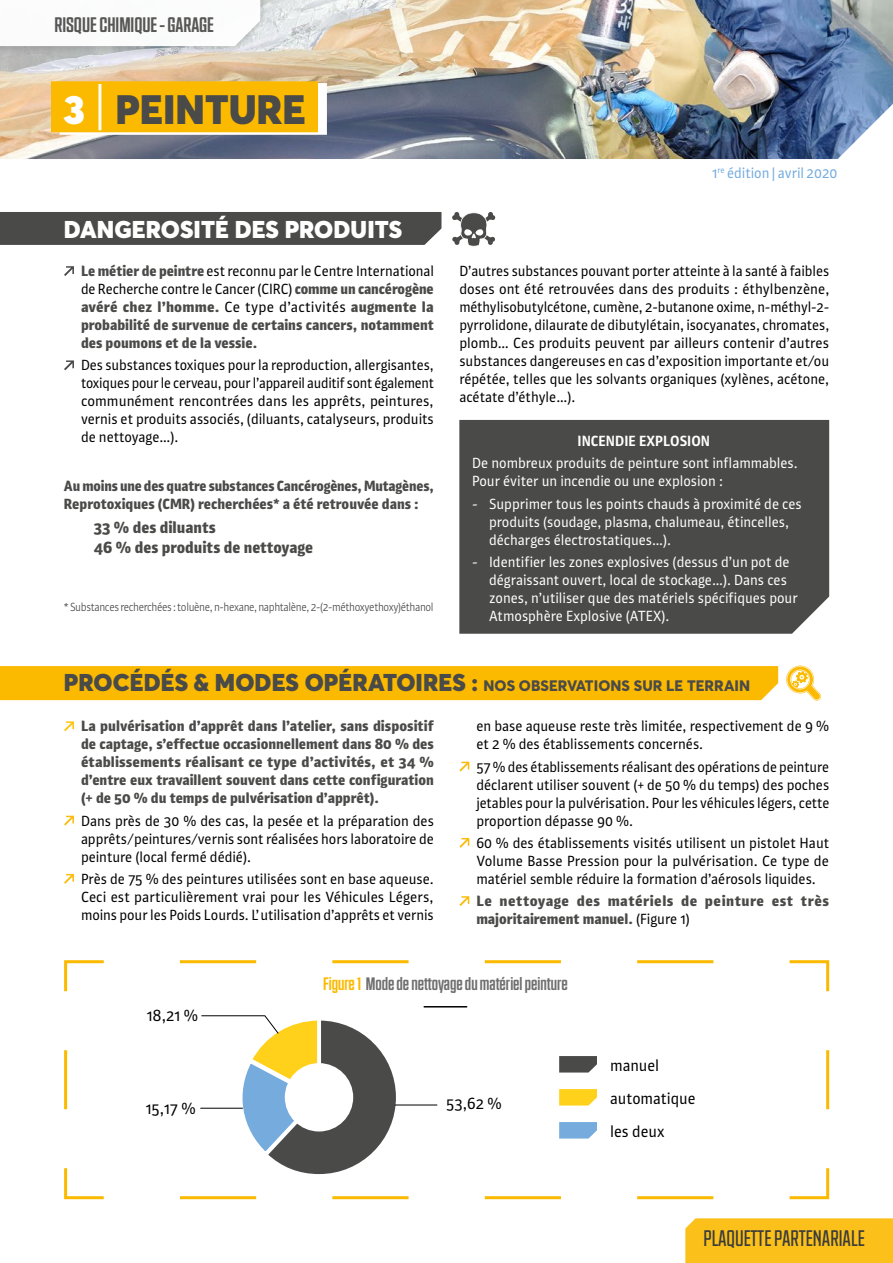
<style>
.page{position:relative;width:893px;height:1263px;background:#fff}
.page>*{position:absolute;margin:0;border:0;box-sizing:border-box;transform-origin:0 0}
.t1{font:900 40.5px "Averta";color:#4a4a49}
.t2{font:900 24px "Averta";letter-spacing:.005em;color:#fff}
.t3{font:22.5px "NTF Grand Regular";color:#3c3c3b}
.t4{font:21px "NTF Grand Medium";color:#575756}
.t5{font:18px "NTF Grand Medium";color:#706f6f}
.t6{font:16.5px/33px "Plantago";color:#000}
.t7{font:900 16.5px/19.8px "Plantago";color:#4a4a49}
.t8{font:15px/18px "Plantago";color:#000;text-align:justify}
.t9{font:900 15px/18px "Plantago";color:#4a4a49;text-align:justify}
.t10{font:15px/18px "Plantago";color:#fff}
.t11{font:900 15px/18px "Plantago";color:#4a4a49;scale:1.04 1}
.t12{font:800 15px "Averta";letter-spacing:.005em;color:#4a4a49}
.t13{font:15px "Plantago";color:#75acdd}
.t14{font:700 15px "Plantago";color:#fff}
.t15{font:300 12px "Plantago";letter-spacing:-.03em;color:#4a4a49;scale:.95 1}
.s1{color:#fff}
.s2{font-weight:400;font-size:54.3px;color:#fff}
.s3{font-weight:400;color:#000}
.s4{font-weight:900;font-size:24px}
.s5{color:#fbba00}
</style>
<div class="page">
<img style="left:0;top:0;width:893px;height:159px">
<div style="left:59px;top:83px;width:268px;height:52px;background:linear-gradient(to right,#fff,#fff)"></div>
<div style="left:51px;top:81px;width:267px;height:51px;background:#fbba00"></div>
<div style="left:685px;top:1218px;width:208px;height:45px;background:#fbc11a"></div>
<div style="left:0;top:0;width:270px;height:56px;background:#000;opacity:.26"></div>
<svg style="left:0;top:0;width:260px;height:46px"></svg>
<div style="left:0;top:212px;width:441px;height:33px;background:#4a4a49"></div>
<div style="left:0;top:666px;width:778px;height:34px;background:#fbba00"></div>
<svg style="left:64px;top:266px;width:10px;height:10px"></svg>
<svg style="left:64px;top:360px;width:10px;height:10px"></svg>
<svg style="left:64px;top:721px;width:10px;height:10px"></svg>
<svg style="left:64px;top:816px;width:10px;height:9px"></svg>
<svg style="left:64px;top:874px;width:10px;height:10px"></svg>
<svg style="left:459px;top:762px;width:10px;height:9px"></svg>
<svg style="left:459px;top:838px;width:10px;height:10px"></svg>
<svg style="left:459px;top:896px;width:10px;height:10px"></svg>
<svg style="left:452px;top:212px;width:44px;height:35px"></svg>
<svg style="left:64px;top:960px;width:766px;height:240px"></svg>
<hr style="left:395px;top:1104px;width:42px;height:1px;background:#000">
<svg style="left:201px;top:1015px;width:200px;height:164px"></svg>
<svg style="left:559px;top:1056px;width:38px;height:16px"></svg>
<svg style="left:559px;top:1089px;width:38px;height:16px"></svg>
<svg style="left:559px;top:1122px;width:38px;height:16px"></svg>
<hr style="left:424px;top:1006px;width:43px;height:1px;background:#000">
<svg style="left:786px;top:665px;width:35px;height:36px"></svg>
<div style="left:459px;top:420px;width:370px;height:214px;background:#4a4a49"></div>
<h3 class="t4" style="left:54px;top:13px;width:161px">RISQUE CHIMIQUE - GARAGE</h3>
<h1 class="t1" style="left:64px;top:83px;width:244px"><span class="s1">3</span> <span class="s2">|</span> PEINTURE</h1>
<h2 class="t2" style="left:64px;top:214px;width:340px">DANGEROSITÉ DES PRODUITS</h2>
<p class="t9" style="left:81px;top:262px;width:354px">Le métier de peintre <span class="s3">est reconnu par le Centre International de Recherche contre le Cancer (CIRC)</span> comme un cancérogène avéré chez l’homme. <span class="s3">Ce type d’activités</span> augmente la probabilité de survenue de certains cancers, notamment des poumons et de la vessie.</p>
<p class="t8" style="left:81px;top:356px;width:355px">Des substances toxiques pour la reproduction, allergisantes, toxiques pour le cerveau, pour l’appareil auditif sont également communément rencontrées dans les apprêts, peintures, vernis et produits associés, (diluants, catalyseurs, produits de nettoyage…).</p>
<p class="t9" style="left:64px;top:477px;width:371px">Au moins une des quatre substances Cancérogènes, Mutagènes,<br>Reprotoxiques (CMR) recherchées* a été retrouvée dans :</p>
<p class="t7" style="left:94px;top:517px;width:221px">33 % des diluants<br>46 % des produits de nettoyage</p>
<p class="t15" style="left:64px;top:600px;width:391px">* Substances recherchées : toluène, n-hexane, naphtalène, 2-(2-méthoxyethoxy)éthanol</p>
<p class="t13" style="left:712px;top:164px;width:127px">1<sup>re</sup> édition | avril 2020</p>
<p class="t8" style="left:459px;top:262px;width:371px">D’autres substances pouvant porter atteinte à la santé à faibles doses ont été retrouvées dans des produits : éthylbenzène, méthylisobutylcétone, cumène, 2-butanone oxime, n-méthyl-2- pyrrolidone, dilaurate de dibutylétain, isocyanates, chromates, plomb… Ces produits peuvent par ailleurs contenir d’autres substances dangereuses en cas d’exposition importante et/ou répétée, telles que les solvants organiques (xylènes, acétone, acétate d’éthyle…).</p>
<p class="t14" style="left:578px;top:432px;width:134px">INCENDIE EXPLOSION</p>
<p class="t10" style="left:472px;top:454px;width:327px">De nombreux produits de peinture sont inflammables.<br>Pour éviter un incendie ou une explosion :</p>
<p class="t10" style="left:489px;top:494px;width:314px;text-indent:-17px">- Supprimer tous les points chauds à proximité de ces produits (soudage, plasma, chalumeau, étincelles, décharges électrostatiques…).</p>
<p class="t10" style="left:489px;top:552px;width:310px;text-indent:-17px">- Identifier les zones explosives (dessus d’un pot de dégraissant ouvert, local de stockage…). Dans ces zones, n’utiliser que des matériels spécifiques pour Atmosphère Explosive (ATEX).</p>
<p class="t12" style="left:64px;top:676px;width:688px"><span class="s4">PROCÉDÉS &amp; MODES OPÉRATOIRES :</span> NOS OBSERVATIONS SUR LE TERRAIN</p>
<p class="t9" style="left:81px;top:717px;width:354px">La pulvérisation d’apprêt dans l’atelier, sans dispositif de captage, s’effectue occasionnellement dans 80 % des établissements réalisant ce type d’activités, et 34 % d’entre eux travaillent souvent dans cette configuration (+ de 50 % du temps de pulvérisation d’apprêt).</p>
<p class="t8" style="left:81px;top:811px;width:354px">Dans près de 30 % des cas, la pesée et la préparation des apprêts/peintures/vernis sont réalisées hors laboratoire de peinture (local fermé dédié).</p>
<p class="t8" style="left:81px;top:869px;width:354px">Près de 75 % des peintures utilisées sont en base aqueuse.<br>Ceci est particulièrement vrai pour les Véhicules Légers, moins pour les Poids Lourds. L’utilisation d’apprêts et vernis</p>
<p class="t8" style="left:476px;top:717px;width:354px">en base aqueuse reste très limitée, respectivement de 9 % et 2 % des établissements concernés.</p>
<p class="t8" style="left:476px;top:757px;width:354px">57 % des établissements réalisant des opérations de peinture déclarent utiliser souvent (+ de 50 % du temps) des poches jetables pour la pulvérisation. Pour les véhicules légers, cette proportion dépasse 90 %.</p>
<p class="t8" style="left:476px;top:833px;width:354px">60 % des établissements visités utilisent un pistolet Haut Volume Basse Pression pour la pulvérisation. Ce type de matériel semble réduire la formation d’aérosols liquides.</p>
<p class="t11" style="left:476px;top:892px;width:341px">Le nettoyage des matériels de peinture est très majoritairement manuel. <span class="s3">(Figure 1)</span></p>
<p class="t6" style="left:147px;top:998px;width:53px">18,21 %</p>
<p class="t5" style="left:323px;top:973px;width:246px"><span class="s5">Figure 1</span> Mode de nettoyage du matériel peinture</p>
<p class="t6" style="left:146px;top:1091px;width:51px">15,17 %</p>
<p class="t6" style="left:446px;top:1087px;width:57px">53,62 %</p>
<p class="t6" style="left:610px;top:1048px;width:87px">manuel automatique les deux</p>
<h3 class="t3" style="left:703px;top:1225px;width:163px">PLAQUETTE PARTENARIALE</h3>
</div>
